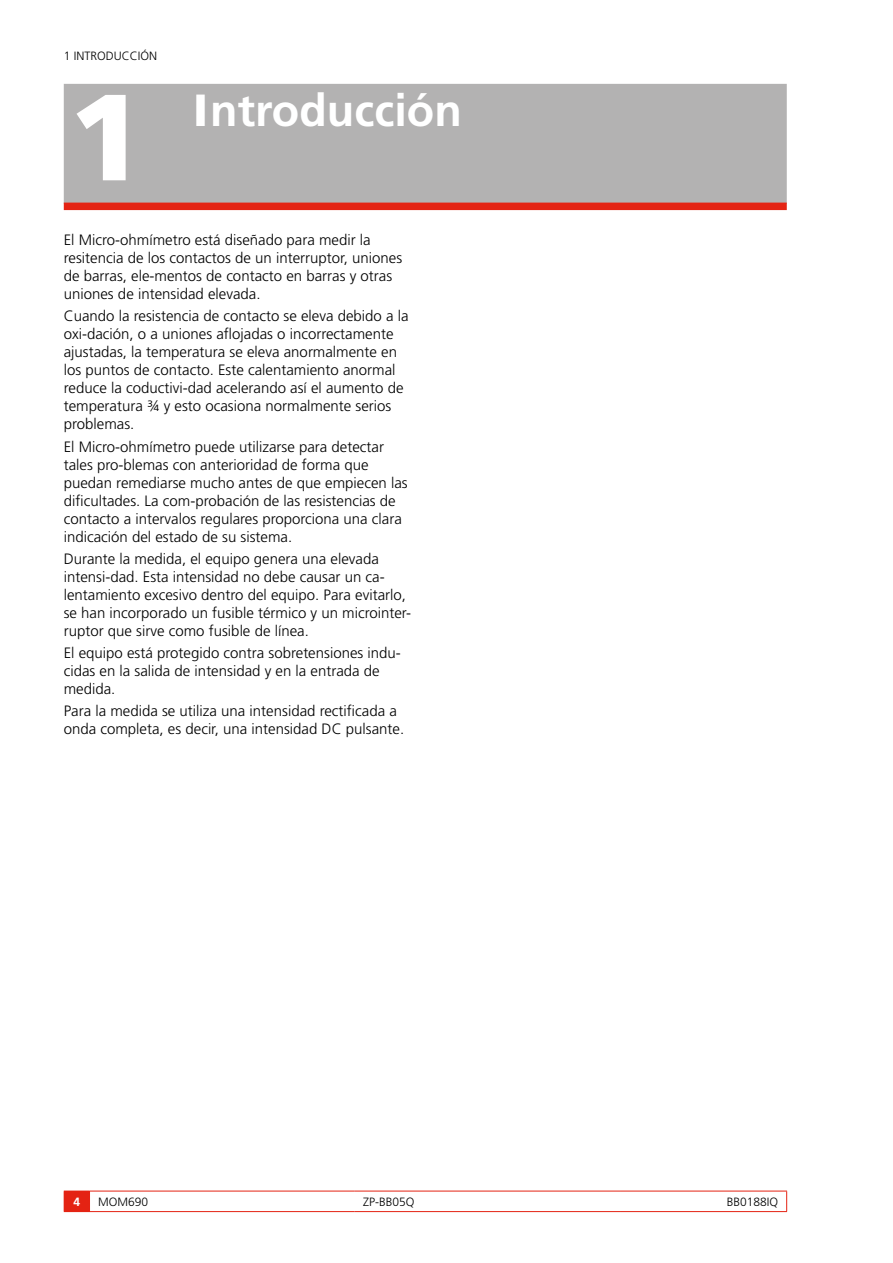
<style>
.page{position:relative;width:893px;height:1263px;background:#fff}
.page>*{position:absolute;margin:0;border:0;box-sizing:border-box;transform-origin:0 0}
.t1{font:900 122.4px "Frutiger LT Std";color:#fff}
.t2{font:700 45px "Frutiger LT Std";color:#fff}
.t3{font:300 15px/18px "Frutiger LT Std";color:#000}
.t4{font:300 12px "Frutiger LT Std";color:#000}
.t5{font:700 12px "Frutiger LT Std";color:#fff}
.s1{font-weight:900}
</style>
<div class="page">
<div style="left:64px;top:84px;width:723px;height:120px;background:#b3b2b2"></div>
<div style="left:64px;top:203px;width:723px;height:7px;background:#e42313"></div>
<svg style="left:64px;top:1191px;width:26px;height:21px"></svg>
<hr style="left:90px;top:1191px;width:265px;height:1px;background:#e42313">
<hr style="left:90px;top:1211px;width:265px;height:1px;background:#e42313">
<hr style="left:355px;top:1191px;width:265px;height:1px;background:#e42313">
<hr style="left:355px;top:1211px;width:265px;height:1px;background:#e42313">
<hr style="left:620px;top:1191px;width:167px;height:1px;background:#e42313">
<svg style="left:786px;top:1191px;width:1px;height:20px"></svg>
<hr style="left:620px;top:1211px;width:167px;height:1px;background:#e42313">
<p class="t4" style="left:64px;top:49px;width:42px">1 Introducci</p>
<p class="t4" style="left:140px;top:49px;width:16px">ón</p>
<h1 class="t1" style="left:69px;top:64px;width:76px">1</h1>
<h2 class="t2" style="left:193px;top:84px;width:270px"><span class="s1">I</span>ntroducción</h2>
<p class="t3" style="left:64px;top:231px;width:340px">El Micro-ohmímetro está diseñado para medir la resitencia de los contactos de un interruptor, uniones de barras, ele-mentos de contacto en barras y otras uniones de intensidad elevada.</p>
<p class="t3" style="left:64px;top:307px;width:346px">Cuando la resistencia de contacto se eleva debido a la oxi-dación, o a uniones aflojadas o incorrectamente ajustadas, la temperatura se eleva anormalmente en los puntos de contacto. Este calentamiento anormal reduce la coductivi-dad acelerando así el aumento de temperatura ¾ y esto ocasiona normalmente serios problemas.</p>
<p class="t3" style="left:64px;top:438px;width:345px">El Micro-ohmímetro puede utilizarse para detectar tales pro-blemas con anterioridad de forma que puedan remediarse mucho antes de que empiecen las dificultades. La com-probación de las resistencias de contacto a intervalos regulares proporciona una clara indicación del estado de su sistema.</p>
<p class="t3" style="left:64px;top:550px;width:349px">Durante la medida, el equipo genera una elevada intensi-dad. Esta intensidad no debe causar un ca&shy;lentamiento excesivo dentro del equipo. Para evitarlo, se han incorporado un fusible térmico y un microinter&shy;ruptor que sirve como fusible de línea.</p>
<p class="t3" style="left:64px;top:644px;width:337px">El equipo está protegido contra sobretensiones indu&shy;cidas en la salida de intensidad y en la entrada de medida.</p>
<p class="t3" style="left:64px;top:702px;width:342px">Para la medida se utiliza una intensidad rectificada a onda completa, es decir, una intensidad DC pulsante.</p>
<p class="t5" style="left:73px;top:1194px;width:8px">4</p>
<p class="t4" style="left:98px;top:1195px;width:52px">MOM690</p>
<p class="t4" style="left:363px;top:1195px;width:53px">ZP-BB05Q</p>
<p class="t4" style="left:727px;top:1195px;width:53px">BB0188IQ</p>
</div>
